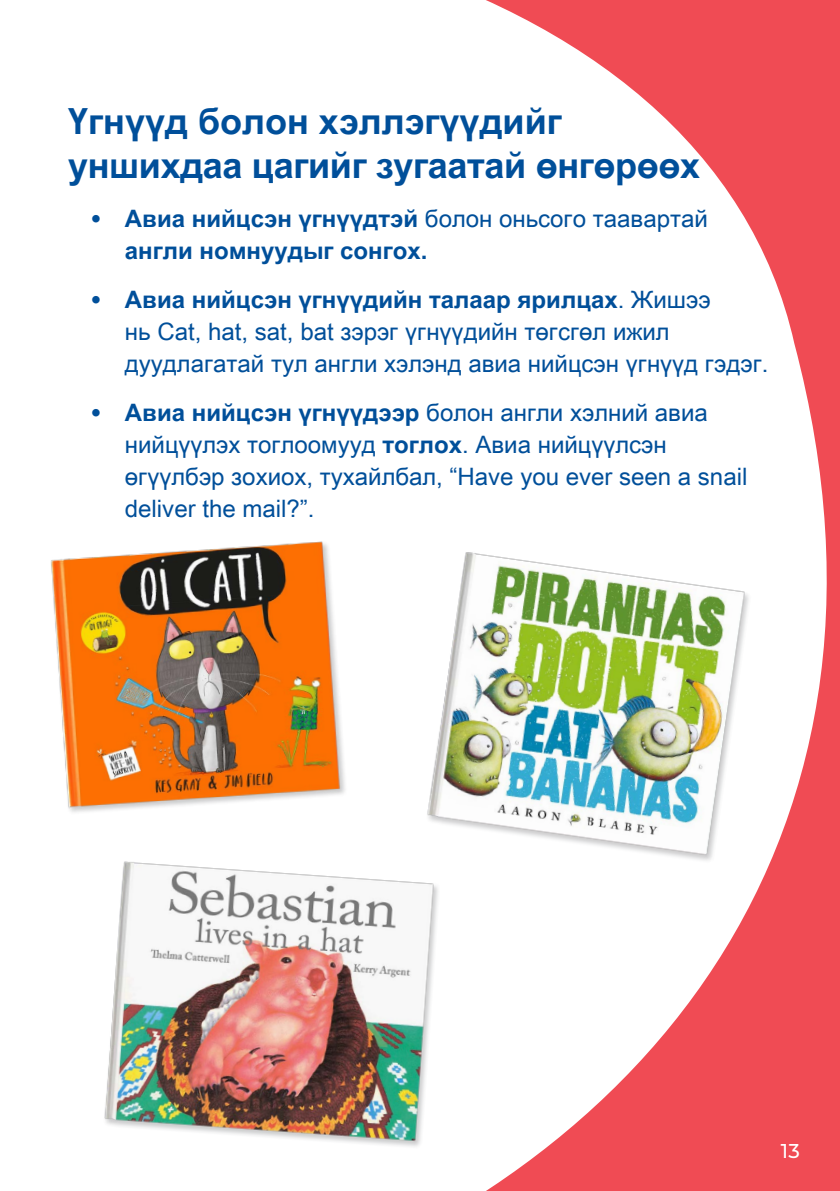
<style>
.page{position:relative;width:840px;height:1191px;background:#fff}
.page>*{position:absolute;margin:0;border:0;box-sizing:border-box;transform-origin:0 0}
.Heading_3_-_blue{font:700 36px/44px "Arial Unicode MS";letter-spacing:-.01em;color:#004f9a}
.t1{font:24px/32px "Arial Unicode MS";color:#004f9a}
.t2{font:700 24px/32px "Arial Unicode MS";color:#004f9a}
.t3{font:500 20px "Montserrat";color:#fff}
.s1{font-weight:400;font-size:30px}
.s2{font-weight:400}
.s3{font-size:30px}
.s4{font-weight:700}
</style>
<div class="page">
<svg style="left:486px;top:0;width:353px;height:1191px"></svg>
<img style="left:51px;top:541px;width:294px;height:271px">
<img style="left:427px;top:540px;width:336px;height:330px">
<img style="left:104px;top:845px;width:353px;height:302px">
<h3 class="Heading_3_-_blue" style="left:68px;top:100px;width:633px">Үгнүүд болон хэллэгүүдийг уншихдаа цагийг зугаатай өнгөрөөх</h3>
<p class="t2" style="left:125px;top:203px;width:584px;text-indent:-34px"><span class="s1">•</span> Авиа нийцсэн үгнүүдтэй <span class="s2">болон оньсого таавартай </span>англи номнуудыг сонгох.</p>
<p class="t1" style="left:125px;top:283px;width:644px;text-indent:-34px"><span class="s3">•</span> <span class="s4">Авиа нийцсэн үгнүүдийн талаар ярилцах</span>. Жишээ<br>нь Cat, hat, sat, bat зэрэг үгнүүдийн төгсгөл ижил дуудлагатай тул англи хэлэнд авиа нийцсэн үгнүүд гэдэг.</p>
<p class="t1" style="left:125px;top:396px;width:623px;text-indent:-34px"><span class="s3">•</span> <span class="s4">Авиа нийцсэн үгнүүдээр</span> болон англи хэлний авиа нийцүүлэх тоглоомууд <span class="s4">тоглох</span>. Авиа нийцүүлсэн өгүүлбэр зохиох, тухайлбал, “Have you ever seen a snail deliver the mail?”.</p>
<p class="t3" style="left:780px;top:1136px;width:20px">13</p>
</div>
